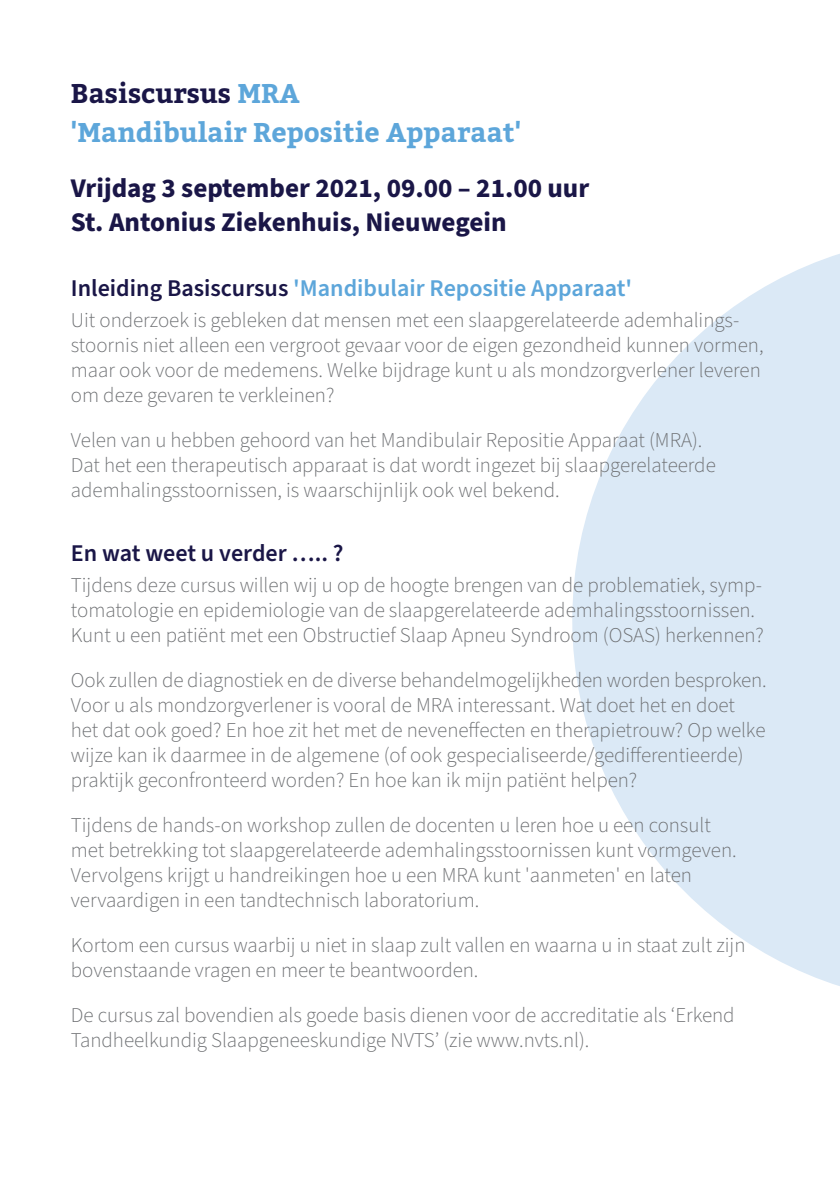
<style>
.page{position:relative;width:840px;height:1191px;background:#fff}
.page>*{position:absolute;margin:0;border:0;box-sizing:border-box;transform-origin:0 0}
.t1{font:700 27px/34px "Source Sans Pro";color:#1a1647}
.t2{font:700 27px/38.4px "Bitter";color:#5da6da}
.t3{font:600 24px "Source Sans Pro";color:#5da6da}
.t4{font:600 24px "Source Sans Pro";letter-spacing:-.005em;color:#1a1647}
.t5{font:300 21px/25px "Source Sans Pro";color:#6d6f72}
.s1{color:#1a1647}
</style>
<div class="page">
<svg style="left:572px;top:254px;width:267px;height:732px;fill:#dbe9f6"></svg>
<p class="t2" style="left:71px;top:75px;width:451px"><span class="s1">Basiscursus</span> MRA<br>'Mandibulair Repositie Apparaat'</p>
<p class="t1" style="left:71px;top:172px;width:519px">Vrijdag 3 september 2021, 09.00 – 21.00 uur<br>St. Antonius Ziekenhuis, Nieuwegein</p>
<p class="t3" style="left:71px;top:271px;width:562px"><span class="s1">Inleiding Basiscursus</span> 'Mandibulair Repositie Apparaat'</p>
<p class="t5" style="left:71px;top:308px;width:693px">Uit onderzoek is gebleken dat mensen met een slaapgerelateerde ademhalings&shy;stoornis niet alleen een vergroot gevaar voor de eigen gezondheid kunnen vormen, maar ook voor de medemens. Welke bijdrage kunt u als mondzorgverlener leveren om deze gevaren te verkleinen?</p>
<p class="t5" style="left:71px;top:428px;width:646px">Velen van u hebben gehoord van het Mandibulair Repositie Apparaat (MRA).<br>Dat het een therapeutisch apparaat is dat wordt ingezet bij slaapgerelateerde ademhalingsstoornissen, is waarschijnlijk ook wel bekend.</p>
<p class="t4" style="left:71px;top:536px;width:274px">En wat weet u verder ….. ?</p>
<p class="t5" style="left:71px;top:573px;width:694px">Tijdens deze cursus willen wij u op de hoogte brengen van de problematiek, symp&shy;tomatologie en epidemiologie van de slaapgerelateerde ademhalingsstoornissen.<br>Kunt u een patiënt met een Obstructief Slaap Apneu Syndroom (OSAS) herkennen?</p>
<p class="t5" style="left:71px;top:668px;width:696px">Ook zullen de diagnostiek en de diverse behandelmogelijkheden worden besproken.<br>Voor u als mondzorgverlener is vooral de MRA interessant. Wat doet het en doet het dat ook goed? En hoe zit het met de neveneffecten en therapietrouw? Op welke wijze kan ik daarmee in de algemene (of ook gespecialiseerde/gedifferentieerde) praktijk geconfronteerd worden? En hoe kan ik mijn patiënt helpen?</p>
<p class="t5" style="left:71px;top:813px;width:666px">Tijdens de hands-on workshop zullen de docenten u leren hoe u een consult met betrekking tot slaapgerelateerde ademhalingsstoornissen kunt vormgeven.<br>Vervolgens krijgt u handreikingen hoe u een MRA kunt 'aanmeten' en laten vervaardigen in een tandtechnisch laboratorium.</p>
<p class="t5" style="left:71px;top:933px;width:675px">Kortom een cursus waarbij u niet in slaap zult vallen en waarna u in staat zult zijn bovenstaande vragen en meer te beantwoorden.</p>
<p class="t5" style="left:71px;top:1003px;width:665px">De cursus zal bovendien als goede basis dienen voor de accreditatie als ‘Erkend<br>Tandheelkundig Slaapgeneeskundige NVTS’ (zie www.nvts.nl).</p>
</div>
